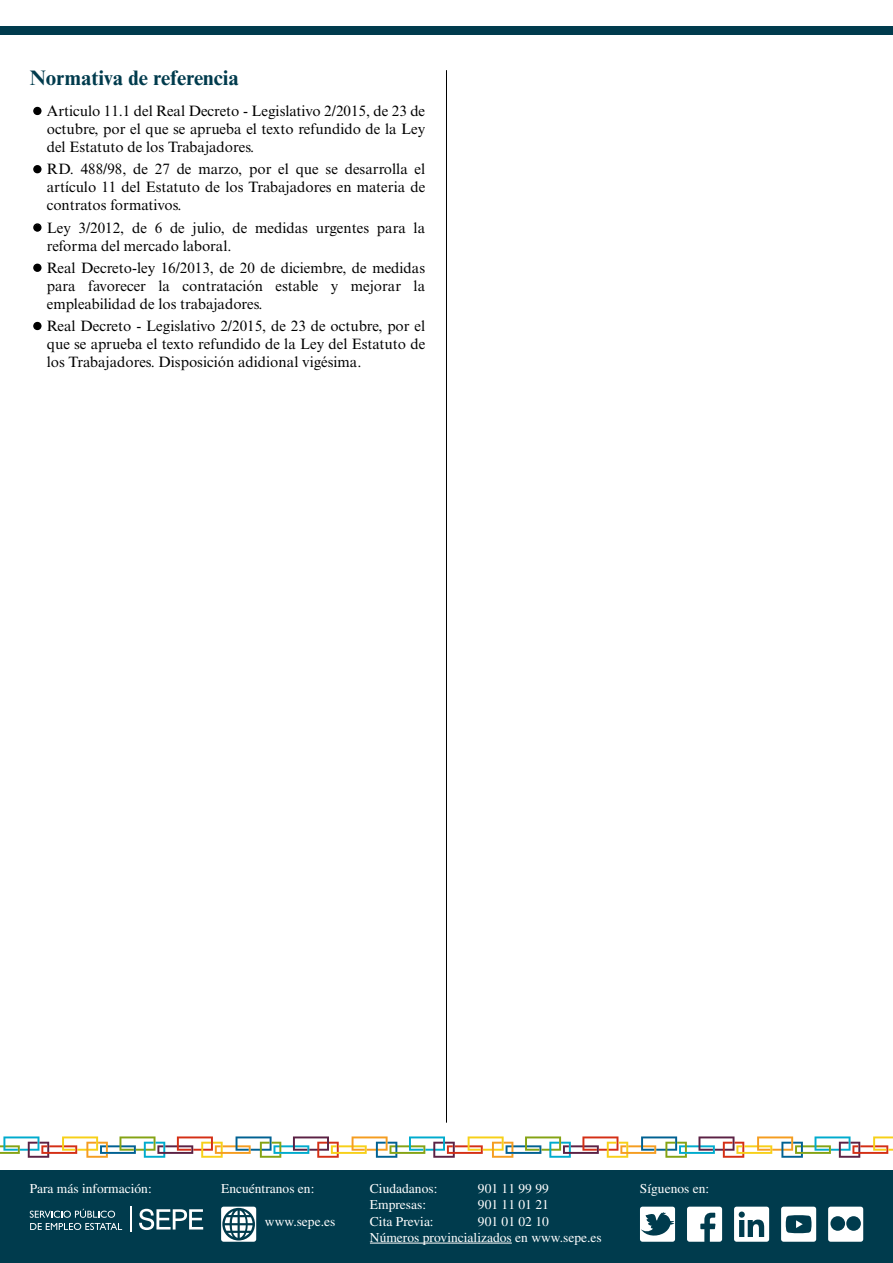
<style>
.page{position:relative;width:893px;height:1263px;background:#fff}
.page>*{position:absolute;margin:0;border:0;box-sizing:border-box;transform-origin:0 0}
.t1{font:700 21px "Times New Roman MT Std";color:#003b4d}
.t2{font:15px/18px "Times New Roman MT Std";color:#000;text-align:justify}
.t3{font:13.5px/16.2px "Times LT Std";color:#fff}
</style>
<div class="page">
<div style="left:0;top:1170px;width:893px;height:93px;background:#003b4d"></div>
<hr style="left:370px;top:1243px;width:142px;height:1px;background:#fff">
<svg style="left:640px;top:1206px;width:35px;height:36px"></svg>
<svg style="left:687px;top:1206px;width:35px;height:36px"></svg>
<svg style="left:734px;top:1206px;width:35px;height:36px"></svg>
<svg style="left:781px;top:1206px;width:35px;height:36px"></svg>
<svg style="left:828px;top:1206px;width:35px;height:36px"></svg>
<svg style="left:221px;top:1206px;width:35px;height:36px"></svg>
<svg style="left:139px;top:1209px;width:64px;height:21px"></svg>
<svg style="left:130px;top:1206px;width:1px;height:26px"></svg>
<svg style="left:30px;top:1209px;width:92px;height:21px"></svg>
<div style="left:0;top:27px;width:893px;height:8px;background:#003b4d"></div>
<svg style="left:0;top:1136px;width:893px;height:22px"></svg>
<hr style="left:446px;top:70px;width:1px;height:1053px;background:#000">
<svg style="left:33px;top:106px;width:9px;height:10px"></svg>
<svg style="left:33px;top:165px;width:9px;height:9px"></svg>
<svg style="left:33px;top:223px;width:9px;height:9px"></svg>
<svg style="left:33px;top:263px;width:9px;height:9px"></svg>
<svg style="left:33px;top:321px;width:9px;height:10px"></svg>
<h1 class="t1" style="left:30px;top:70px;width:211px">Normativa de referencia</h1>
<p class="t2" style="left:47px;top:103px;width:380px">Articulo 11.1 del Real Decreto - Legislativo 2/2015, de 23 de octubre, por el que se aprueba el texto refundido de la Ley del Estatuto de los Trabajadores.</p>
<p class="t2" style="left:47px;top:161px;width:380px">RD. 488/98, de 27 de marzo, por el que se desarrolla el artículo 11 del Estatuto de los Trabajadores en materia de contratos formativos.</p>
<p class="t2" style="left:47px;top:220px;width:380px">Ley 3/2012, de 6 de julio, de medidas urgentes para la reforma del mercado laboral.</p>
<p class="t2" style="left:47px;top:260px;width:380px">Real Decreto-ley 16/2013, de 20 de diciembre, de medidas para favorecer la contratación estable y mejorar la empleabilidad de los trabajadores.</p>
<p class="t2" style="left:47px;top:318px;width:380px">Real Decreto - Legislativo 2/2015, de 23 de octubre, por el que se aprueba el texto refundido de la Ley del Estatuto de los Trabajadores. Disposición adidional vigésima.</p>
<p class="t3" style="left:30px;top:1180px;width:124px">Para más información:</p>
<p class="t3" style="left:370px;top:1182px;width:69px">Ciudadanos:</p>
<p class="t3" style="left:478px;top:1182px;width:72px">901 11 99 99</p>
<p class="t3" style="left:370px;top:1198px;width:58px">Empresas:</p>
<p class="t3" style="left:478px;top:1198px;width:72px">901 11 01 21</p>
<p class="t3" style="left:370px;top:1214px;width:65px">Cita Previa:</p>
<p class="t3" style="left:221px;top:1182px;width:95px">Encuéntranos en:</p>
<p class="t3" style="left:640px;top:1182px;width:71px">Síguenos en:</p>
<p class="t3" style="left:265px;top:1214px;width:72px">www.sepe.es</p>
<p class="t3" style="left:370px;top:1214px;width:233px;text-indent:108px">901 01 02 10<br>Números provincializados en www.sepe.es</p>
</div>
